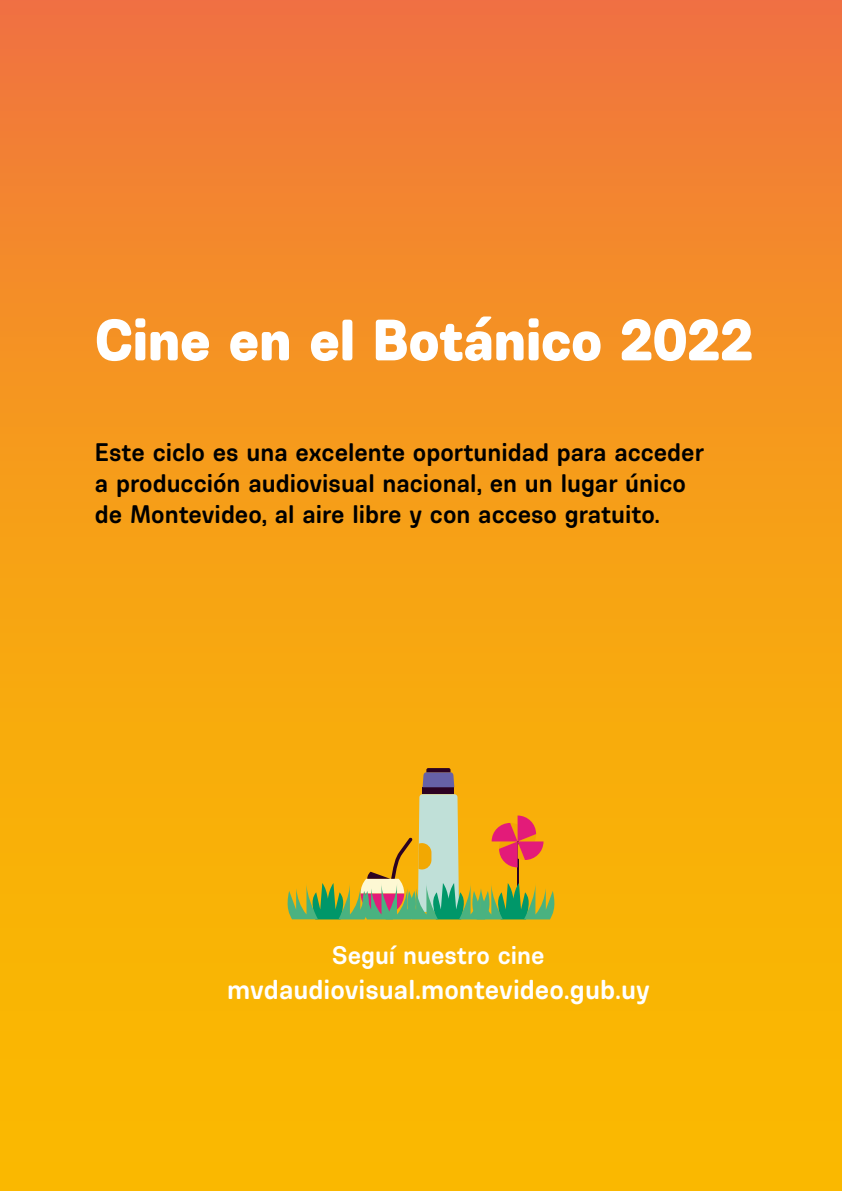
<style>
.page{position:relative;width:842px;height:1191px;background:#fff}
.page>*{position:absolute;margin:0;border:0;box-sizing:border-box;transform-origin:0 0}
.t1{font:900 59.2px "Ciudadana";letter-spacing:-.005em;color:#fff}
.t2{font:700 28px "Ciudadana";color:#fff}
.t3{font:700 26px/31.2px "Ciudadana";color:#000}
.t4{font:700 26px "Ciudadana";color:#fff}
</style>
<div class="page">
<div style="left:0;top:0;width:842px;height:1191px;background:linear-gradient(to bottom,#f17a39,#fbc300)"></div>
<div style="left:423px;top:787px;width:31px;height:7px;background:#2c0222"></div>
<svg style="left:423px;top:768px;width:31px;height:19px"></svg>
<svg style="left:285px;top:794px;width:272px;height:125px;background:#cbaa3a"></svg>
<h1 class="t1" style="left:95px;top:303px;width:660px">Cine en el Botánico 2022</h1>
<p class="t3" style="left:95px;top:436px;width:611px">Este ciclo es una excelente oportunidad para acceder a producción audiovisual nacional, en un lugar único de Montevideo, al aire libre y con acceso gratuito.</p>
<p class="t4" style="left:332px;top:939px;width:214px">Seguí nuestro cine</p>
<p class="t2" style="left:227px;top:972px;width:424px">mvdaudiovisual.montevideo.gub.uy</p>
</div>
